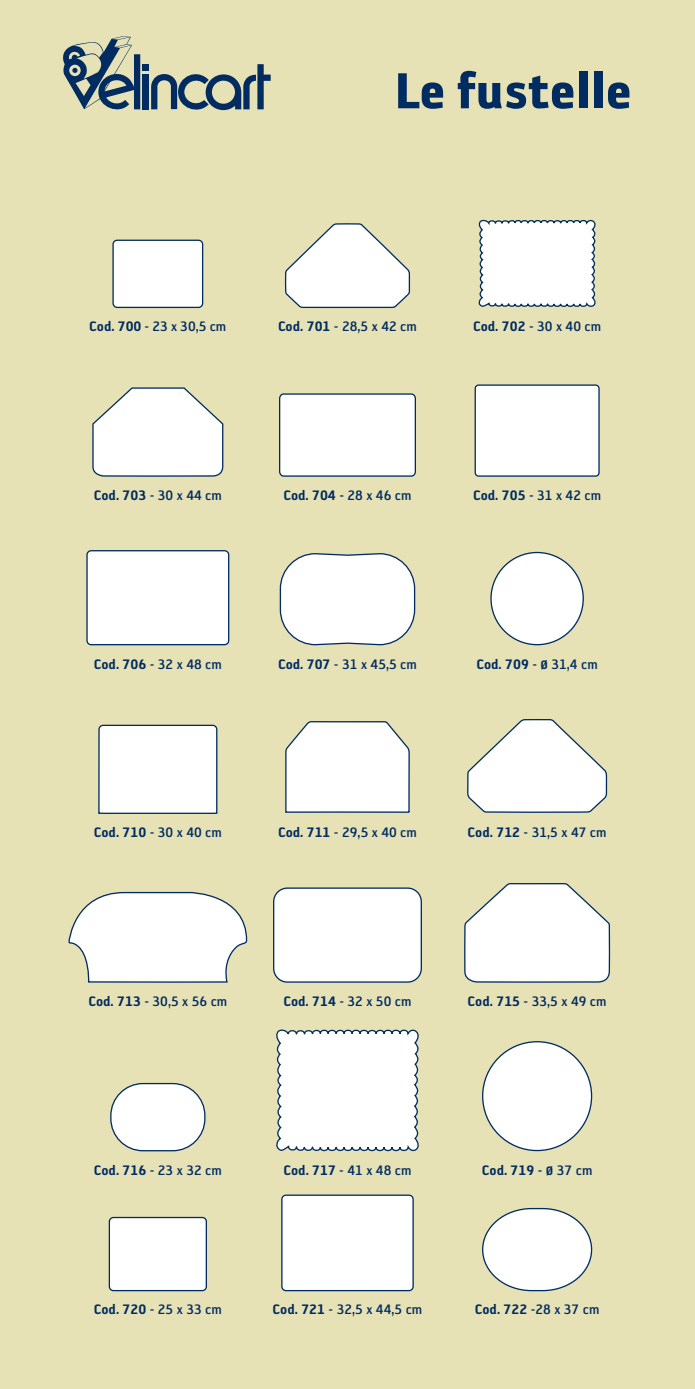
<style>
.page{position:relative;width:695px;height:1389px;background:#fff}
.page>*{position:absolute;margin:0;border:0;box-sizing:border-box;transform-origin:0 0}
.t1{font:57.75px "Reykjavik One D Gauge";color:#002c62}
.t2{font:15.75px "Reykjavik One B Gauge";color:#002c62}
.t3{font:15.75px "Reykjavik One C Gauge";color:#002c62}
.s1{font-family:"Reykjavik One C Gauge"}
.s2{font-family:"Reykjavik One B Gauge"}
.s3{font-size:14px}
</style>
<div class="page">
<div style="left:0;top:0;width:694px;height:1389px;background:#e7e2b5"></div>
<div style="left:142px;top:74px;width:7px;height:35px;background:#002c62"></div>
<div style="left:142px;top:64px;width:7px;height:7px;background:#002c62"></div>
<svg style="left:63px;top:36px;width:77px;height:74px"></svg>
<svg style="left:151px;top:64px;width:119px;height:47px"></svg>
<div style="left:113px;top:240px;width:89px;height:67px;background:#fff;border-radius:4px"></div>
<div style="left:112px;top:240px;width:91px;height:68px;border:1px solid #002c62;border-radius:4px"></div>
<svg style="left:284px;top:223px;width:126px;height:86px"></svg>
<svg style="left:478px;top:219px;width:118px;height:88px;background:#edf0f1"></svg>
<svg style="left:92px;top:387px;width:132px;height:90px;background:#f0f1ed"></svg>
<div style="left:279px;top:394px;width:136px;height:82px;background:#fff;border-radius:4px"></div>
<div style="left:279px;top:393px;width:137px;height:84px;border:1px solid #002c62;border-radius:4px"></div>
<div style="left:475px;top:385px;width:124px;height:91px;background:#fff;border-radius:3px"></div>
<div style="left:474px;top:384px;width:125px;height:93px;border:1px solid #002c62;border-radius:3px"></div>
<svg style="left:285px;top:721px;width:125px;height:92px;background:#f1f3f3"></svg>
<svg style="left:98px;top:724px;width:120px;height:90px;background:#f0f3f5"></svg>
<div style="left:491px;top:553px;width:92px;height:92px;background:#fff;border-radius:50%"></div>
<div style="left:87px;top:551px;width:142px;height:94px;background:#fff;border-radius:4px"></div>
<div style="left:86px;top:550px;width:143px;height:95px;border:1px solid #002c62;border-radius:4px"></div>
<svg style="left:279px;top:553px;width:137px;height:93px;background:#f1f3f0"></svg>
<svg style="left:464px;top:883px;width:147px;height:100px;background:#f1f2ee"></svg>
<div style="left:111px;top:1084px;width:94px;height:67px;background:#fff;border-radius:32px"></div>
<div style="left:110px;top:1083px;width:95px;height:68px;border:1px solid #002c62;border-radius:32px"></div>
<svg style="left:467px;top:719px;width:140px;height:94px"></svg>
<svg style="left:276px;top:1029px;width:143px;height:123px;background:#f0f2f3"></svg>
<svg style="left:68px;top:891px;width:180px;height:92px"></svg>
<div style="left:273px;top:888px;width:148px;height:94px;background:#fff;border-radius:14px"></div>
<div style="left:273px;top:887px;width:149px;height:96px;border:1px solid #002c62;border-radius:14px"></div>
<div style="left:109px;top:1217px;width:97px;height:74px;background:#fff;border-radius:4px"></div>
<div style="left:109px;top:1217px;width:98px;height:74px;border:1px solid #002c62;border-radius:4px"></div>
<div style="left:282px;top:1195px;width:131px;height:96px;background:#fff;border-radius:4px"></div>
<div style="left:281px;top:1195px;width:132px;height:96px;border:1px solid #002c62;border-radius:4px"></div>
<svg style="left:482px;top:1207px;width:110px;height:85px"></svg>
<div style="left:482px;top:1042px;width:109px;height:109px;background:#fff;border-radius:50%"></div>
<h1 class="t1" style="left:394px;top:60px;width:239px">Le fustelle</h1>
<p class="t2" style="left:89px;top:319px;width:138px"><span class="s1">Cod. 700</span> - 23 x 30,5 cm</p>
<p class="t2" style="left:278px;top:319px;width:140px"><span class="s1">Cod. 701</span> - 28,5 x 42 cm</p>
<p class="t2" style="left:473px;top:318px;width:130px"><span class="s1">Cod. 702</span> - 30 x 40 cm</p>
<p class="t2" style="left:94px;top:487px;width:130px"><span class="s1">Cod. 703</span> - 30 x 44 cm</p>
<p class="t2" style="left:283px;top:487px;width:130px"><span class="s1">Cod. 704</span> - 28 x 46 cm</p>
<p class="t2" style="left:473px;top:487px;width:130px"><span class="s1">Cod. 705</span> - 31 x 42 cm</p>
<p class="t2" style="left:94px;top:656px;width:130px"><span class="s1">Cod. 706</span> - 32 x 48 cm</p>
<p class="t2" style="left:278px;top:656px;width:140px"><span class="s1">Cod. 707</span> - 31 x 45,5 cm</p>
<p class="t3" style="left:476px;top:656px;width:123px">Cod. 709 <span class="s2">-</span> <span class="s3">Ø</span> <span class="s2">31,4 cm</span></p>
<p class="t2" style="left:94px;top:824px;width:130px"><span class="s1">Cod. 710</span> - 30 x 40 cm</p>
<p class="t2" style="left:278px;top:825px;width:140px"><span class="s1">Cod. 711</span> - 29,5 x 40 cm</p>
<p class="t2" style="left:467px;top:824px;width:140px"><span class="s1">Cod. 712</span> - 31,5 x 47 cm</p>
<p class="t2" style="left:88px;top:993px;width:140px"><span class="s1">Cod. 713</span> - 30,5 x 56 cm</p>
<p class="t2" style="left:283px;top:993px;width:130px"><span class="s1">Cod. 714</span> - 32 x 50 cm</p>
<p class="t2" style="left:467px;top:993px;width:140px"><span class="s1">Cod. 715</span> - 33,5 x 49 cm</p>
<p class="t2" style="left:94px;top:1162px;width:130px"><span class="s1">Cod. 716</span> - 23 x 32 cm</p>
<p class="t2" style="left:94px;top:1302px;width:130px"><span class="s1">Cod. 720</span> - 25 x 33 cm</p>
<p class="t2" style="left:283px;top:1162px;width:129px"><span class="s1">Cod. 717</span> - 41 x 48 cm</p>
<p class="t2" style="left:272px;top:1302px;width:151px"><span class="s1">Cod. 721</span> - 32,5 x 44,5 cm</p>
<p class="t3" style="left:481px;top:1162px;width:112px">Cod. 719 <span class="s2">-</span> <span class="s3">Ø</span> <span class="s2">37 cm</span></p>
<p class="t2" style="left:474px;top:1302px;width:126px"><span class="s1">Cod. 722</span> -28 x 37 cm</p>
</div>
